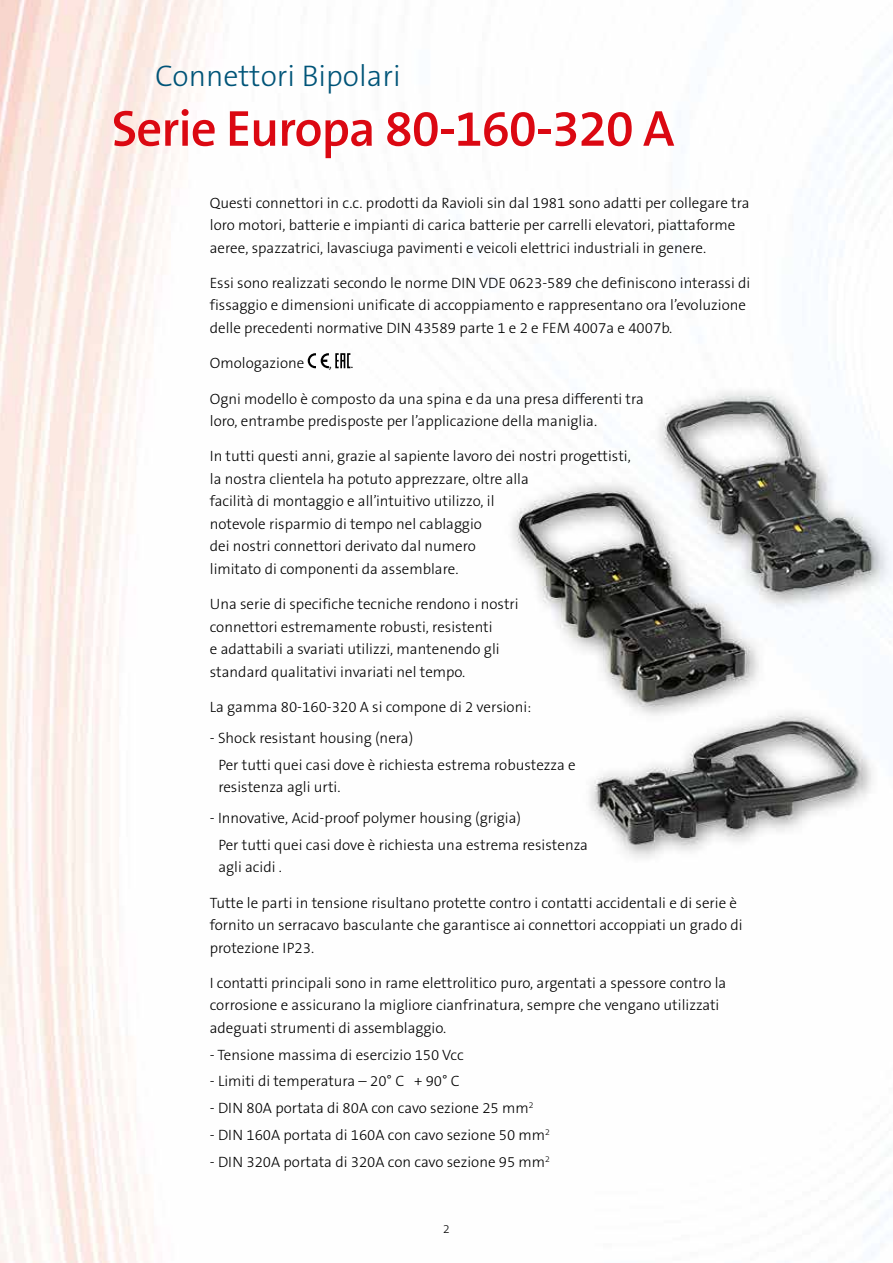
<style>
.page{position:relative;width:893px;height:1263px;background:#fff}
.page>*{position:absolute;margin:0;border:0;box-sizing:border-box;transform-origin:0 0}
.t1{font:600 51px "The Sans B W6";letter-spacing:-.02em;color:#db0812}
.t2{font:300 30px "The Sans B W3";color:#005478}
.t3{font:300 15px/22.5px "The Sans B W3";color:#000}
.t4{font:300 12px "The Sans B W3";color:#000}
</style>
<div class="page">
<img style="left:0;top:0;width:891px;height:1263px">
<svg style="left:308px;top:353px;width:21px;height:15px"></svg>
<svg style="left:335px;top:353px;width:15px;height:15px"></svg>
<h2 class="t2" style="left:155px;top:57px;width:247px">Connettori Bipolari</h2>
<h1 class="t1" style="left:112px;top:96px;width:564px">Serie Europa 80-160-320 A</h1>
<p class="t3" style="left:210px;top:191px;width:541px">Questi connettori in c.c. prodotti da Ravioli sin dal 1981 sono adatti per collegare tra loro motori, batterie e impianti di carica batterie per carrelli elevatori, piattaforme aeree, spazzatrici, lavasciuga pavimenti e veicoli elettrici industriali in genere.</p>
<p class="t3" style="left:210px;top:272px;width:542px">Essi sono realizzati secondo le norme DIN VDE 0623-589 che definiscono interassi di fissaggio e dimensioni unificate di accoppiamento e rappresentano ora l’evoluzione delle precedenti normative DIN 43589 parte 1 e 2 e FEM 4007a e 4007b.</p>
<p class="t3" style="left:210px;top:352px;width:96px">Omologazione</p>
<p class="t3" style="left:329px;top:352px;width:26px">, .</p>
<p class="t3" style="left:210px;top:387px;width:436px">Ogni modello è composto da una spina e da una presa differenti tra loro, entrambe predisposte per l’applicazione della maniglia.</p>
<p class="t3" style="left:210px;top:445px;width:422px">In tutti questi anni, grazie al sapiente lavoro dei nostri progettisti, la nostra clientela ha potuto apprezzare, oltre alla<br>facilità di montaggio e all’intuitivo utilizzo, il<br>notevole risparmio di tempo nel cablaggio<br>dei nostri connettori derivato dal numero<br>limitato di componenti da assemblare.</p>
<p class="t3" style="left:210px;top:593px;width:310px">Una serie di specifiche tecniche rendono i nostri connettori estremamente robusti, resistenti<br>e adattabili a svariati utilizzi, mantenendo gli standard qualitativi invariati nel tempo.</p>
<p class="t3" style="left:210px;top:695px;width:323px">La gamma 80-160-320 A si compone di 2 versioni:</p>
<p class="t3" style="left:218px;top:724px;width:359px;line-height:26.7px;text-indent:-9px">- Shock resistant housing (nera)<br>Per tutti quei casi dove è richiesta estrema robustezza e</p>
<p class="t3" style="left:218px;top:776px;width:124px">resistenza agli urti.</p>
<p class="t3" style="left:218px;top:805px;width:371px;line-height:26.7px;text-indent:-9px">- Innovative, Acid-proof polymer housing (grigia)<br>Per tutti quei casi dove è richiesta una estrema resistenza</p>
<p class="t3" style="left:218px;top:856px;width:65px">agli acidi .</p>
<p class="t3" style="left:210px;top:891px;width:534px">Tutte le parti in tensione risultano protette contro i contatti accidentali e di serie è fornito un serracavo basculante che garantisce ai connettori accoppiati un grado di protezione IP23.</p>
<p class="t3" style="left:210px;top:971px;width:518px">I contatti principali sono in rame elettrolitico puro, argentati a spessore contro la corrosione e assicurano la migliore cianfrinatura, sempre che vengano utilizzati adeguati strumenti di assemblaggio.</p>
<p class="t3" style="left:210px;top:1043px;width:255px">- Tensione massima di esercizio 150 Vcc</p>
<p class="t3" style="left:210px;top:1070px;width:252px">- Limiti di temperatura – 20° C + 90° C</p>
<p class="t3" style="left:210px;top:1097px;width:325px">- DIN 80A portata di 80A con cavo sezione 25 mm<sup>2</sup></p>
<p class="t3" style="left:210px;top:1124px;width:342px">- DIN 160A portata di 160A con cavo sezione 50 mm<sup>2</sup></p>
<p class="t3" style="left:210px;top:1150px;width:342px">- DIN 320A portata di 320A con cavo sezione 95 mm<sup>2</sup></p>
<p class="t4" style="left:443px;top:1221px;width:8px">2</p>
</div>
